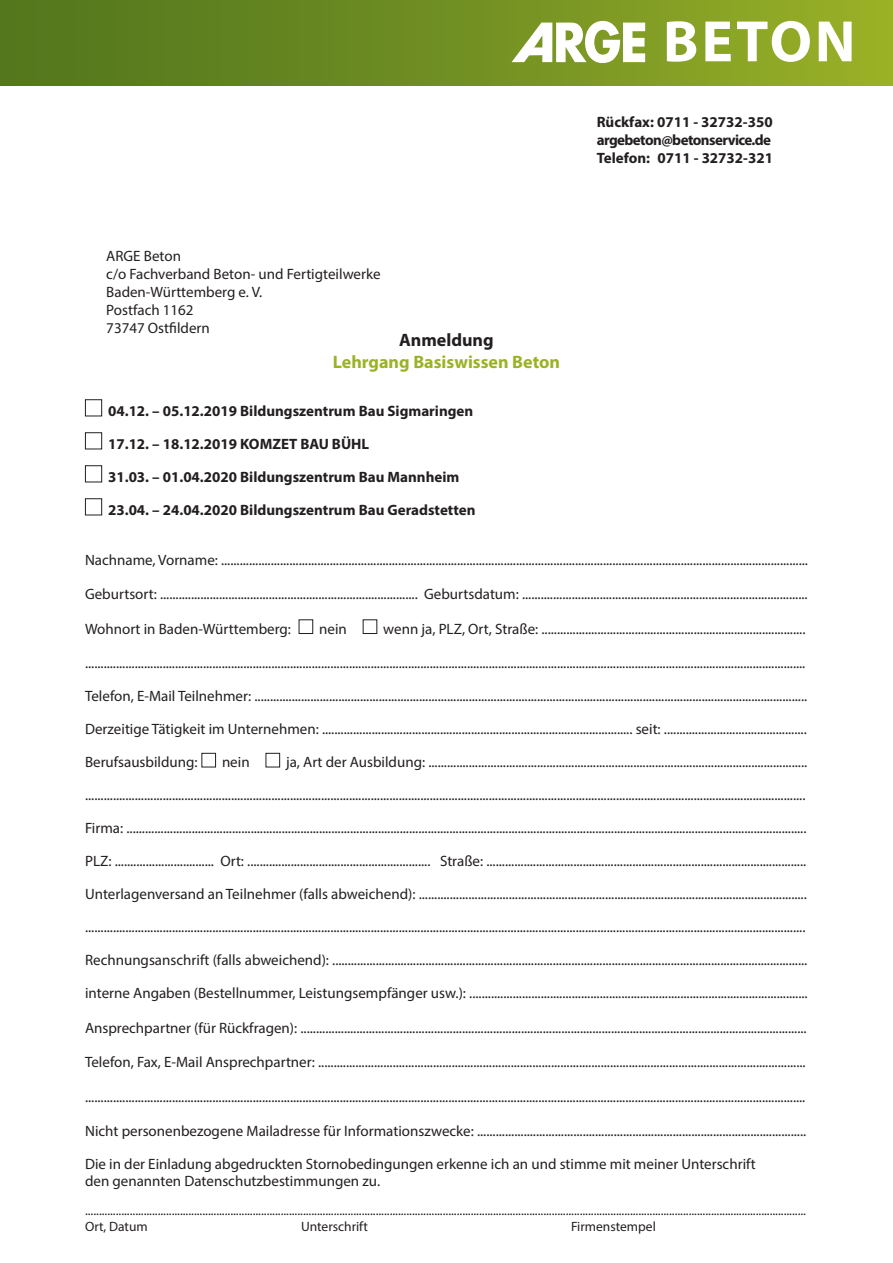
<style>
.page{position:relative;width:893px;height:1263px;background:#fff}
.page>*{position:absolute;margin:0;border:0;box-sizing:border-box;transform-origin:0 0}
.t1{font:700 18px "Myriad Pro";color:#9cb226}
.t2{font:700 18px "Myriad Pro";color:#231f20}
.t3{font:15px/18px "Myriad Pro";color:#231f20}
.t4{font:700 15px/18px "Myriad Pro";color:#231f20}
.t5{font:13.5px/16.2px "Myriad Pro";color:#231f20}
</style>
<div class="page">
<div style="left:85px;top:399px;width:17px;height:17px;border:1px solid #231f20"></div>
<div style="left:85px;top:432px;width:17px;height:17px;border:1px solid #231f20"></div>
<div style="left:85px;top:465px;width:17px;height:17px;border:1px solid #231f20"></div>
<div style="left:85px;top:498px;width:17px;height:17px;border:1px solid #231f20"></div>
<div style="left:299px;top:619px;width:14px;height:15px;border:1px solid #231f20"></div>
<div style="left:363px;top:619px;width:14px;height:15px;border:1px solid #231f20"></div>
<div style="left:201px;top:753px;width:15px;height:14px;border:1px solid #231f20"></div>
<div style="left:266px;top:753px;width:14px;height:14px;border:1px solid #231f20"></div>
<div style="left:0;top:0;width:893px;height:85px;background:linear-gradient(to right,#4e731d,#97ae27)"></div>
<svg style="left:512px;top:21px;width:133px;height:42px"></svg>
<svg style="left:667px;top:21px;width:185px;height:41px"></svg>
<p class="t4" style="left:597px;top:113px;width:178px">Rückfax: 0711 - 32732-350 argebeton@betonservice.de<br>Telefon: 0711 - 32732-321</p>
<p class="t3" style="left:106px;top:246px;width:276px">ARGE Beton<br>c/o Fachverband Beton- und Fertigteilwerke<br>Baden-Württemberg e. V.<br>Postfach 1162<br>73747 Ostfildern</p>
<p class="t2" style="left:399px;top:328px;width:96px">Anmeldung</p>
<p class="t1" style="left:333px;top:350px;width:229px">Lehrgang Basiswissen Beton</p>
<p class="t4" style="left:108px;top:402px;width:367px">04.12. – 05.12.2019 Bildungszentrum Bau Sigmaringen</p>
<p class="t4" style="left:108px;top:435px;width:263px">17.12. – 18.12.2019 KOMZET BAU BÜHL</p>
<p class="t4" style="left:108px;top:468px;width:353px">31.03. – 01.04.2020 Bildungszentrum Bau Mannheim</p>
<p class="t4" style="left:108px;top:501px;width:369px">23.04. – 24.04.2020 Bildungszentrum Bau Geradstetten</p>
<p class="t3" style="left:85px;top:551px;width:724px">Nachname, Vorname: .............................................................................................................................................................................................</p>
<p class="t3" style="left:85px;top:585px;width:724px">Geburtsort: ................................................................................... Geburtsdatum: ............................................................................................</p>
<p class="t3" style="left:85px;top:620px;width:207px">Wohnort in Baden-Württemberg:</p>
<p class="t3" style="left:319px;top:620px;width:29px">nein</p>
<p class="t3" style="left:383px;top:620px;width:424px">wenn ja, PLZ, Ort, Straße: .....................................................................................</p>
<p class="t3" style="left:85px;top:654px;width:722px">........................................................................................................................................................................................................................................</p>
<p class="t3" style="left:85px;top:687px;width:724px">Telefon, E-Mail Teilnehmer: ..................................................................................................................................................................................</p>
<p class="t3" style="left:85px;top:720px;width:723px">Derzeitige Tätigkeit im Unternehmen: .................................................................................................... seit: ..............................................</p>
<p class="t3" style="left:85px;top:753px;width:114px">Berufsausbildung:</p>
<p class="t3" style="left:222px;top:753px;width:29px">nein</p>
<p class="t3" style="left:286px;top:753px;width:523px">ja, Art der Ausbildung: ..........................................................................................................................</p>
<p class="t3" style="left:85px;top:786px;width:722px">........................................................................................................................................................................................................................................</p>
<p class="t3" style="left:85px;top:819px;width:723px">Firma: ...........................................................................................................................................................................................................................</p>
<p class="t3" style="left:85px;top:852px;width:723px">PLZ: ................................ Ort: ........................................................... Straße: .......................................................................................................</p>
<p class="t3" style="left:85px;top:885px;width:723px">Unterlagenversand an Teilnehmer (falls abweichend): .............................................................................................................................</p>
<p class="t3" style="left:85px;top:918px;width:722px">........................................................................................................................................................................................................................................</p>
<p class="t3" style="left:85px;top:951px;width:724px">Rechnungsanschrift (falls abweichend): .........................................................................................................................................................</p>
<p class="t3" style="left:85px;top:984px;width:724px">interne Angaben (Bestellnummer, Leistungsempfänger usw.): .............................................................................................................</p>
<p class="t3" style="left:85px;top:1019px;width:723px">Ansprechpartner (für Rückfragen): ...................................................................................................................................................................</p>
<p class="t3" style="left:85px;top:1053px;width:722px">Telefon, Fax, E-Mail Ansprechpartner: .............................................................................................................................................................</p>
<p class="t3" style="left:85px;top:1088px;width:722px">........................................................................................................................................................................................................................................</p>
<p class="t3" style="left:85px;top:1122px;width:723px">Nicht personenbezogene Mailadresse für Informationszwecke: ..........................................................................................................</p>
<p class="t3" style="left:85px;top:1156px;width:672px;line-height:16.5px">Die in der Einladung abgedruckten Stornobedingungen erkenne ich an und stimme mit meiner Unterschrift den genannten Datenschutzbestimmungen zu.</p>
<p class="t5" style="left:85px;top:1202px;width:722px">..................................................................................................................................................................................................................................................................<br>Ort, Datum</p>
<p class="t5" style="left:301px;top:1218px;width:68px">Unterschrift</p>
<p class="t5" style="left:571px;top:1218px;width:86px">Firmenstempel</p>
</div>
